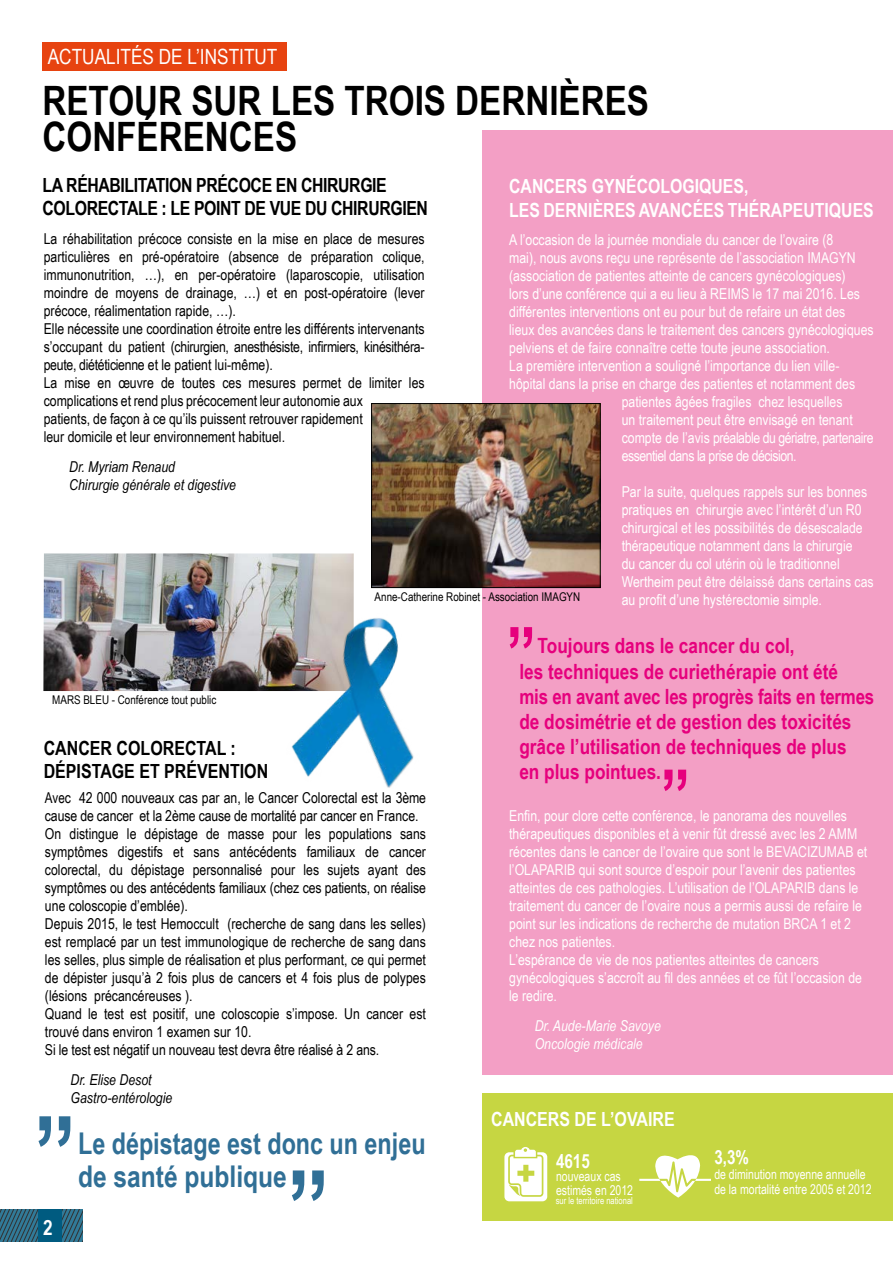
<style>
.page{position:relative;width:893px;height:1263px;background:#fff}
.page>*{position:absolute;margin:0;border:0;box-sizing:border-box;transform-origin:0 0}
.t1{font:700 102.75px "Arial Narrow";color:#306f96}
.t2{font:700 72px "Arial Narrow";color:#e6007d}
.t3{font:700 40.5px/36px "Arial Narrow";color:#000}
.t4{font:700 30px "Arial Narrow";color:#306f96;scale:.95 1}
.t5{font:700 30px "Arial Narrow";color:#306f96}
.t6{font:700 21px/25.2px "Arial Narrow";color:#e6007d}
.t7{font:21px "Arial Narrow";color:#fff}
.t8{font:700 21px "Arial Narrow";color:#fff}
.t9{font:700 19.5px/23.4px "Arial Narrow";color:#fff}
.t10{font:700 19.5px/23.4px "Arial Narrow";letter-spacing:-.02em;color:#000}
.t11{font:700 19.5px/23.4px "Arial Narrow";color:#000}
.t12{font:700 19.5px "Arial Narrow";color:#fff;scale:.95 1}
.t13{font:15px/18px "Arial Narrow";color:#fff}
.t14{font:15px/18px "Arial Narrow";color:#000;scale:.95 1}
.t15{font:15px/18px "Arial Narrow";color:#000}
.t16{font:15px "Arial Narrow";letter-spacing:-.03em;color:#fff}
.t17{font:italic 15px/18px "Arial Narrow";color:#000}
.t18{font:italic 15px/18px "Arial Narrow";color:#fff}
.t19{font:13.5px/15px "Arial Narrow";color:#fff;scale:.95 1}
.t20{font:12px "Arial Narrow";color:#000}
.t21{font:9.75px "Arial Narrow";color:#fff;scale:.95 1}
</style>
<div class="page">
<svg style="left:0;top:1209px;width:83px;height:33px;background:#31667c"></svg>
<div style="left:483px;top:1093px;width:410px;height:127px;background:#c6d642"></div>
<div style="left:483px;top:131px;width:410px;height:944px;background:#f39fc5"></div>
<img style="left:43px;top:553px;width:311px;height:138px">
<img style="left:277px;top:597px;width:137px;height:191px">
<img style="left:373px;top:405px;width:225px;height:181px">
<div style="left:371px;top:403px;width:229px;height:185px;border:1px solid #000"></div>
<svg style="left:639px;top:1155px;width:72px;height:42px"></svg>
<div style="left:38px;top:1209px;width:24px;height:33px;background:#005b80"></div>
<div style="left:43px;top:43px;width:244px;height:28px;background:#e74310"></div>
<svg style="left:504px;top:1147px;width:43px;height:54px"></svg>
<h3 class="t7" style="left:48px;top:44px;width:231px">ACTUALITÉS DE L’INSTITUT</h3>
<h3 class="t3" style="left:43px;top:83px;width:608px">RETOUR SUR LES TROIS DERNIÈRES<br>CONFÉRENCES</h3>
<h3 class="t10" style="left:43px;top:173px;width:387px">LA RÉHABILITATION PRÉCOCE EN CHIRURGIE<br>COLORECTALE : LE POINT DE VUE DU CHIRURGIEN</h3>
<h3 class="t9" style="left:509px;top:174px;width:366px">CANCERS GYNÉCOLOGIQUES,<br>LES DERNIÈRES AVANCÉES THÉRAPEUTIQUES</h3>
<p class="t15" style="left:44px;top:229px;width:382px">La réhabilitation précoce consiste en la mise en place de mesures particulières en pré-opératoire (absence de préparation colique, immunonutrition, …), en per-opératoire (laparoscopie, utilisation moindre de moyens de drainage, …) et en post-opératoire (lever précoce, réalimentation rapide, …).<br>Elle nécessite une coordination étroite entre les différents intervenants s’occupant du patient (chirurgien, anesthésiste, infirmiers, kinésithéra&shy;peute, diététicienne et le patient lui-même).<br>La mise en œuvre de toutes ces mesures permet de limiter les complications et rend plus précocement leur autonomie aux<br>patients, de façon à ce qu’ils puissent retrouver rapidement<br>leur domicile et leur environnement habituel.</p>
<p class="t17" style="left:69px;top:457px;width:168px">Dr. Myriam Renaud<br>Chirurgie générale et digestive</p>
<p class="t13" style="left:509px;top:230px;width:326px">A l’occasion de la journée mondiale du cancer de l’ovaire (8</p>
<p class="t13" style="left:509px;top:248px;width:348px">mai), nous avons reçu une représente de l’association IMAGYN</p>
<p class="t13" style="left:509px;top:266px;width:338px">(association de patientes atteinte de cancers gynécologiques)</p>
<p class="t13" style="left:509px;top:284px;width:352px">lors d’une conférence qui a eu lieu à REIMS le 17 mai 2016. Les</p>
<p class="t13" style="left:509px;top:302px;width:338px">différentes interventions ont eu pour but de refaire un état des</p>
<p class="t13" style="left:509px;top:320px;width:366px">lieux des avancées dans le traitement des cancers gynécologiques</p>
<p class="t13" style="left:509px;top:338px;width:322px">pelviens et de faire connaître cette toute jeune association.</p>
<p class="t13" style="left:509px;top:356px;width:332px">La première intervention a souligné l’importance du lien ville-</p>
<p class="t13" style="left:509px;top:374px;width:347px">hôpital dans la prise en charge des patientes et notamment des</p>
<p class="t13" style="left:622px;top:392px;width:222px">patientes âgées fragiles chez lesquelles</p>
<p class="t13" style="left:622px;top:410px;width:233px">un traitement peut être envisagé en tenant</p>
<p class="t16" style="left:622px;top:429px;width:253px">compte de l’avis préalable du gériatre, partenaire</p>
<p class="t16" style="left:622px;top:447px;width:177px">essentiel dans la prise de décision.</p>
<p class="t13" style="left:622px;top:482px;width:253px">Par la suite, quelques rappels sur les bonnes pratiques en chirurgie avec l’intérêt d’un R0 chirurgical et les possibilités de désescalade thérapeutique notamment dans la chirurgie<br>du cancer du col utérin où le traditionnel Wertheim peut être délaissé dans certains cas au profit d’une hystérectomie simple.</p>
<p class="t20" style="left:375px;top:590px;width:207px">Anne-Catherine Robinet - Association IMAGYN</p>
<p class="t20" style="left:52px;top:693px;width:166px">MARS BLEU - Conférence tout public</p>
<h3 class="t11" style="left:44px;top:736px;width:226px">CANCER COLORECTAL :<br>DÉPISTAGE ET PRÉVENTION</h3>
<p class="t14" style="left:45px;top:788px;width:403px">Avec 42 000 nouveaux cas par an, le Cancer Colorectal est la 3ème cause de cancer et la 2ème cause de mortalité par cancer en France.<br>On distingue le dépistage de masse pour les populations sans symptômes digestifs et sans antécédents familiaux de cancer colorectal, du dépistage personnalisé pour les sujets ayant des symptômes ou des antécédents familiaux (chez ces patients, on réalise une coloscopie d’emblée).<br>Depuis 2015, le test Hemoccult (recherche de sang dans les selles) est remplacé par un test immunologique de recherche de sang dans les selles, plus simple de réalisation et plus performant, ce qui permet de dépister jusqu’à 2 fois plus de cancers et 4 fois plus de polypes (lésions précancéreuses ).<br>Quand le test est positif, une coloscopie s’impose. Un cancer est trouvé dans environ 1 examen sur 10.<br>Si le test est négatif un nouveau test devra être réalisé à 2 ans.</p>
<p class="t17" style="left:71px;top:1070px;width:103px">Dr. Elise Desot<br>Gastro-entérologie</p>
<h1 class="t1" style="left:34px;top:1093px;width:44px">”</h1>
<h3 class="t8" style="left:43px;top:1216px;width:11px">2</h3>
<h3 class="t4" style="left:78px;top:1126px;width:367px">Le dépistage est donc un enjeu</h3>
<h3 class="t5" style="left:78px;top:1159px;width:210px">de santé publique</h3>
<h1 class="t1" style="left:288px;top:1148px;width:44px">”</h1>
<h2 class="t2" style="left:507px;top:611px;width:31px">”</h2>
<h3 class="t6" style="left:519px;top:633px;width:356px;text-indent:18px">Toujours dans le cancer du col,<br>les techniques de curiethérapie ont été<br>mis en avant avec les progrès faits en termes de dosimétrie et de gestion des toxicités grâce l’utilisation de techniques de plus<br>en plus pointues.</h3>
<h2 class="t2" style="left:661px;top:754px;width:31px">”</h2>
<p class="t13" style="left:509px;top:806px;width:360px">Enfin, pour clore cette conférence, le panorama des nouvelles thérapeutiques disponibles et à venir fût dressé avec les 2 AMM récentes dans le cancer de l’ovaire que sont le BEVACIZUMAB et l’OLAPARIB qui sont source d’espoir pour l’avenir des patientes atteintes de ces pathologies. L’utilisation de l’OLAPARIB dans le traitement du cancer de l’ovaire nous a permis aussi de refaire le point sur les indications de recherche de mutation BRCA 1 et 2 chez nos patientes.<br>L’espérance de vie de nos patientes atteintes de cancers gynécologiques s’accroît au fil des années et ce fût l’occasion de le redire.</p>
<p class="t18" style="left:535px;top:1016px;width:128px">Dr. Aude-Marie Savoye<br>Oncologie médicale</p>
<h3 class="t9" style="left:556px;top:1098px;width:120px;line-height:42px;text-indent:-65px">CANCERS DE L’OVAIRE<br>4615</h3>
<p class="t19" style="left:556px;top:1170px;width:83px;line-height:13.5px">nouveaux cas estimés en 2012</p>
<p class="t21" style="left:556px;top:1195px;width:83px">sur le territoire national</p>
<h3 class="t12" style="left:714px;top:1146px;width:38px">3,3%</h3>
<p class="t19" style="left:714px;top:1166px;width:167px">de diminution moyenne annuelle de la mortalité entre 2005 et 2012</p>
</div>
